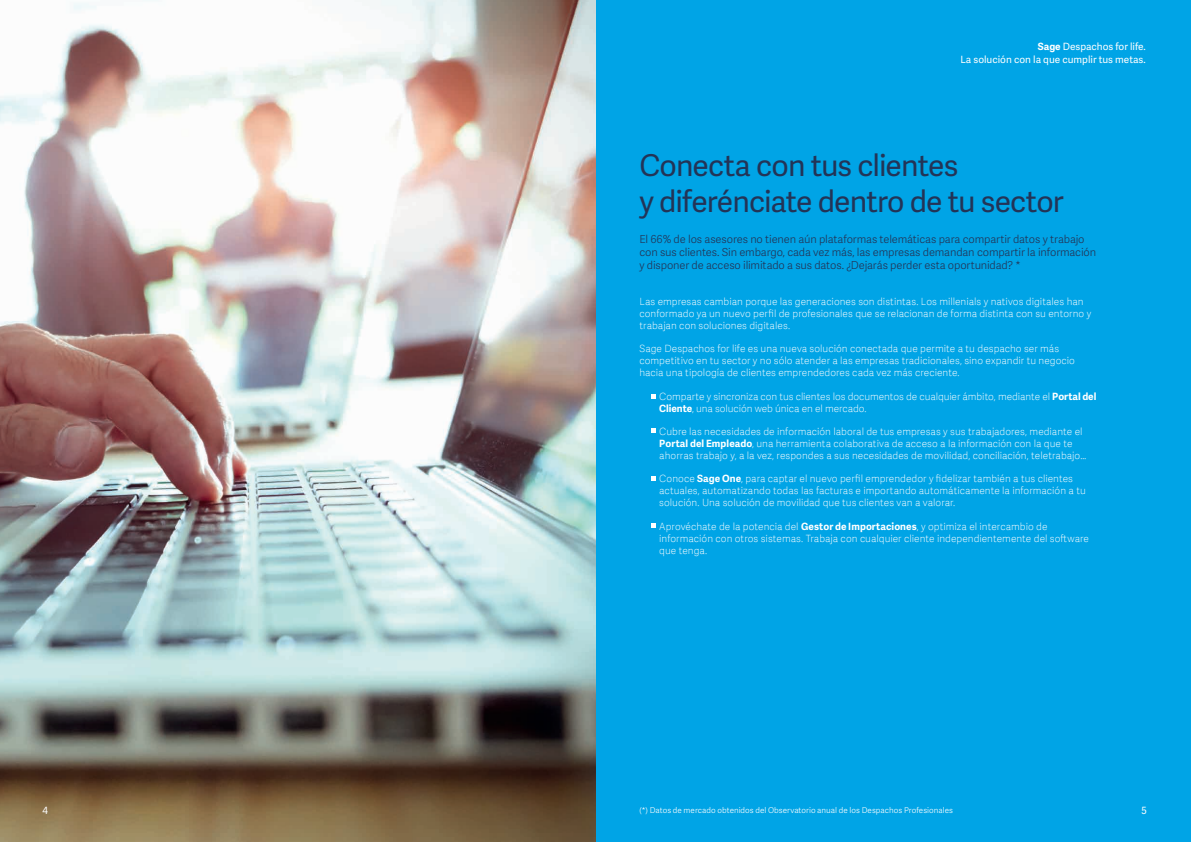
<style>
.page{position:relative;width:1191px;height:842px;background:#fff}
.page>*{position:absolute;margin:0;border:0;box-sizing:border-box;transform-origin:0 0}
.t1{font:30px/36px "Adelle Sans SAGE";letter-spacing:-.03em;color:#233457}
.t2{font:11px/13.2px "Adelle Sans SAGE Lt";letter-spacing:-.01em;color:#233457}
.t3{font:10px/12px "Adelle Sans SAGE Th";letter-spacing:.005em;color:#fff}
.t4{font:10px/13.4px "Adelle Sans SAGE";color:#fff;text-align:right}
.t5{font:8px "Adelle Sans SAGE Lt";letter-spacing:.005em;color:#fff}
.s1{font-weight:700}
.s2{font-family:"Adelle Sans SAGE";font-weight:700}
</style>
<div class="page">
<div style="left:595px;top:0;width:596px;height:842px;background:#00a4e6"></div>
<img style="left:0;top:0;width:595px;height:842px">
<svg style="left:651px;top:428px;width:4px;height:5px"></svg>
<svg style="left:651px;top:523px;width:4px;height:5px"></svg>
<svg style="left:651px;top:476px;width:4px;height:5px"></svg>
<svg style="left:651px;top:394px;width:4px;height:5px"></svg>
<p class="t4" style="left:960px;top:39px;width:187px"><span class="s1">Sage</span> Despachos for life.<br>La solución con la que cumplir tus metas.</p>
<h1 class="t1" style="left:639px;top:146px;width:426px">Conecta con tus clientes<br>y diferénciate dentro de tu sector</h1>
<p class="t2" style="left:639px;top:232px;width:458px">El 66% de los asesores no tienen aún plataformas telemáticas para compartir datos y trabajo con sus clientes. Sin embargo, cada vez más, las empresas demandan compartir la información y disponer de acceso ilimitado a sus datos. ¿Dejarás perder esta oportunidad? *</p>
<p class="t3" style="left:639px;top:295px;width:453px">Las empresas cambian porque las generaciones son distintas. Los millenials y nativos digitales han conformado ya un nuevo perfil de profesionales que se relacionan de forma distinta con su entorno y trabajan con soluciones digitales.</p>
<p class="t3" style="left:639px;top:342px;width:437px">Sage Despachos for life es una nueva solución conectada que permite a tu despacho ser más competitivo en tu sector y no sólo atender a las empresas tradicionales, sino expandir tu negocio hacia una tipología de clientes emprendedores cada vez más creciente.</p>
<p class="t3" style="left:659px;top:390px;width:438px">Comparte y sincroniza con tus clientes los documentos de cualquier ámbito, mediante el <span class="s2">Portal del<br>Cliente</span>, una solución web única en el mercado.</p>
<p class="t3" style="left:659px;top:425px;width:428px">Cubre las necesidades de información laboral de tus empresas y sus trabajadores, mediante el<br><span class="s2">Portal del Empleado</span>, una herramienta colaborativa de acceso a la información con la que te ahorras trabajo y, a la vez, respondes a sus necesidades de movilidad, conciliación, teletrabajo…</p>
<p class="t3" style="left:659px;top:472px;width:428px">Conoce <span class="s2">Sage One</span>, para captar el nuevo perfil emprendedor y fidelizar también a tus clientes actuales, automatizando todas las facturas e importando automáticamente la información a tu solución. Una solución de movilidad que tus clientes van a valorar.</p>
<p class="t3" style="left:659px;top:520px;width:431px">Aprovéchate de la potencia del <span class="s2">Gestor de Importaciones</span>, y optimiza el intercambio de información con otros sistemas. Trabaja con cualquier cliente independientemente del software que tenga.</p>
<p class="t5" style="left:639px;top:804px;width:315px">(*) Datos de mercado obtenidos del Observatorio anual de los Despachos Profesionales</p>
<p class="t4" style="left:43px;top:803px;width:7px">4</p>
<p class="t4" style="left:1141px;top:803px;width:7px">5</p>
</div>
